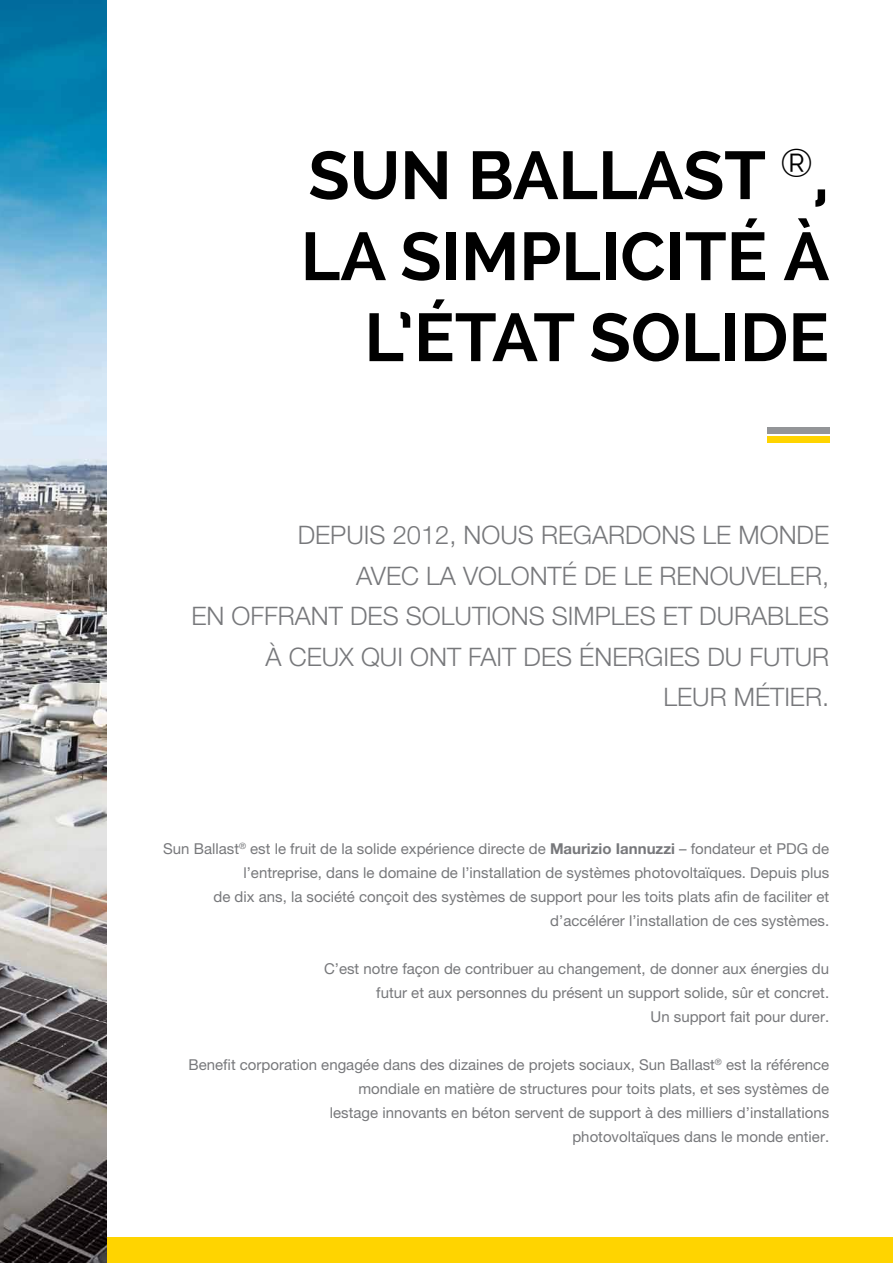
<style>
.page{position:relative;width:893px;height:1263px;background:#fff}
.page>*{position:absolute;margin:0;border:0;box-sizing:border-box;transform-origin:0 0}
.t1{font:700 67.5px/81px "Raleway";color:#000;text-align:right}
.t2{font:300 25.5px/40.5px "Helvetica Neue LT Pro";color:#77787b;text-align:right}
.t3{font:15px/24px "Helvetica Neue LT Pro";color:#77787b;text-align:right}
.s1{font-weight:700}
</style>
<div class="page">
<div style="left:0;top:1237px;width:893px;height:26px;background:#ffd400"></div>
<div style="left:767px;top:436px;width:62px;height:6px;background:#ffd400"></div>
<div style="left:767px;top:427px;width:62px;height:7px;background:#939598"></div>
<img style="left:0;top:0;width:106px;height:1263px">
<h1 class="t1" style="left:301px;top:135px;width:530px">SUN BALLAST <sup>®</sup>,<br>LA SIMPLICITÉ À<br>L’ÉTAT SOLIDE</h1>
<h2 class="t2" style="left:191px;top:515px;width:639px">DEPUIS 2012, NOUS REGARDONS LE MONDE<br>AVEC LA VOLONTÉ DE LE RENOUVELER,<br>EN OFFRANT DES SOLUTIONS SIMPLES ET DURABLES À CEUX QUI ONT FAIT DES ÉNERGIES DU FUTUR<br>LEUR MÉTIER.</h2>
<p class="t3" style="left:163px;top:836px;width:667px">Sun Ballast<sup>®</sup> est le fruit de la solide expérience directe de <span class="s1">Maurizio Iannuzzi</span> – fondateur et PDG de l’entreprise, dans le domaine de l’installation de systèmes photovoltaïques. Depuis plus<br>de dix ans, la société conçoit des systèmes de support pour les toits plats afin de faciliter et d’accélérer l’installation de ces systèmes.</p>
<p class="t3" style="left:324px;top:956px;width:507px">C’est notre façon de contribuer au changement, de donner aux énergies du futur et aux personnes du présent un support solide, sûr et concret.<br>Un support fait pour durer.</p>
<p class="t3" style="left:188px;top:1052px;width:642px">Benefit corporation engagée dans des dizaines de projets sociaux, Sun Ballast<sup>®</sup> est la référence mondiale en matière de structures pour toits plats, et ses systèmes de<br>lestage innovants en béton servent de support à des milliers d’installations<br>photovoltaïques dans le monde entier.</p>
</div>
